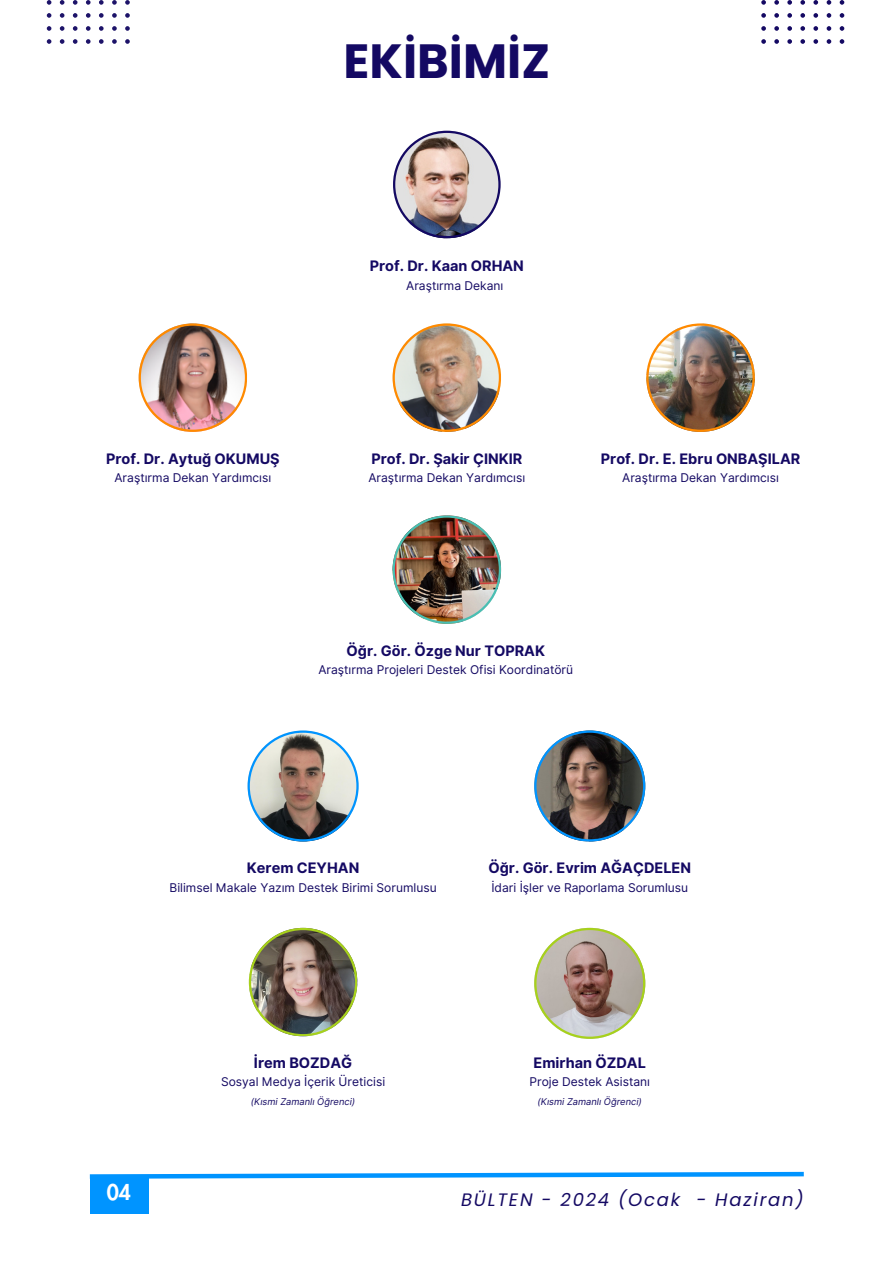
<style>
.page{position:relative;width:894px;height:1264px;background:#fff}
.page>*{position:absolute;margin:0;border:0;box-sizing:border-box;transform-origin:0 0}
.t1{font:700 48px "Poppins";color:#140963}
.t2{font:800 21px "Futura LT Pro";color:#fff}
.t3{font:italic 18px "Poppins";letter-spacing:.1em;color:#140963}
.t4{font:700 14.4px "Inter";color:#140963}
.t5{font:12px "Inter";color:#140963}
.t6{font:italic 9.3px "Inter";color:#140963}
</style>
<div class="page">
<img style="left:249px;top:927px;width:108px;height:108px">
<svg style="left:534px;top:927px;width:111px;height:111px"></svg>
<img style="left:393px;top:131px;width:107px;height:107px">
<img style="left:392px;top:515px;width:108px;height:108px">
<svg style="left:247px;top:730px;width:111px;height:111px"></svg>
<img style="left:139px;top:323px;width:108px;height:108px">
<img style="left:392px;top:323px;width:108px;height:108px">
<img style="left:646px;top:323px;width:108px;height:108px">
<svg style="left:534px;top:730px;width:111px;height:111px"></svg>
<svg style="left:89px;top:1171px;width:715px;height:9px"></svg>
<div style="left:90px;top:1175px;width:58px;height:38px;background:#0094ff"></div>
<svg style="left:99px;top:0;width:5px;height:5px"></svg>
<svg style="left:112px;top:0;width:5px;height:5px"></svg>
<svg style="left:125px;top:0;width:5px;height:5px"></svg>
<svg style="left:86px;top:0;width:4px;height:5px"></svg>
<svg style="left:73px;top:0;width:4px;height:5px"></svg>
<svg style="left:99px;top:13px;width:5px;height:5px"></svg>
<svg style="left:112px;top:13px;width:5px;height:5px"></svg>
<svg style="left:125px;top:13px;width:5px;height:5px"></svg>
<svg style="left:86px;top:13px;width:4px;height:5px"></svg>
<svg style="left:73px;top:13px;width:4px;height:5px"></svg>
<svg style="left:99px;top:26px;width:5px;height:5px"></svg>
<svg style="left:112px;top:26px;width:5px;height:5px"></svg>
<svg style="left:125px;top:26px;width:5px;height:5px"></svg>
<svg style="left:86px;top:26px;width:4px;height:5px"></svg>
<svg style="left:73px;top:26px;width:4px;height:5px"></svg>
<svg style="left:99px;top:39px;width:5px;height:5px"></svg>
<svg style="left:112px;top:39px;width:5px;height:5px"></svg>
<svg style="left:125px;top:39px;width:5px;height:5px"></svg>
<svg style="left:86px;top:39px;width:4px;height:5px"></svg>
<svg style="left:73px;top:39px;width:4px;height:5px"></svg>
<svg style="left:60px;top:0;width:4px;height:5px"></svg>
<svg style="left:47px;top:0;width:4px;height:5px"></svg>
<svg style="left:60px;top:13px;width:4px;height:5px"></svg>
<svg style="left:47px;top:13px;width:4px;height:5px"></svg>
<svg style="left:60px;top:26px;width:4px;height:5px"></svg>
<svg style="left:47px;top:26px;width:4px;height:5px"></svg>
<svg style="left:60px;top:39px;width:4px;height:5px"></svg>
<svg style="left:47px;top:39px;width:4px;height:5px"></svg>
<svg style="left:813px;top:0;width:4px;height:5px"></svg>
<svg style="left:826px;top:0;width:5px;height:5px"></svg>
<svg style="left:839px;top:0;width:5px;height:5px"></svg>
<svg style="left:800px;top:0;width:4px;height:5px"></svg>
<svg style="left:787px;top:0;width:4px;height:5px"></svg>
<svg style="left:813px;top:13px;width:4px;height:5px"></svg>
<svg style="left:826px;top:13px;width:5px;height:5px"></svg>
<svg style="left:839px;top:13px;width:5px;height:5px"></svg>
<svg style="left:800px;top:13px;width:4px;height:5px"></svg>
<svg style="left:787px;top:13px;width:4px;height:5px"></svg>
<svg style="left:813px;top:26px;width:4px;height:5px"></svg>
<svg style="left:826px;top:26px;width:5px;height:5px"></svg>
<svg style="left:839px;top:26px;width:5px;height:5px"></svg>
<svg style="left:800px;top:26px;width:4px;height:5px"></svg>
<svg style="left:787px;top:26px;width:4px;height:5px"></svg>
<svg style="left:813px;top:39px;width:4px;height:5px"></svg>
<svg style="left:826px;top:39px;width:5px;height:5px"></svg>
<svg style="left:839px;top:39px;width:5px;height:5px"></svg>
<svg style="left:800px;top:39px;width:4px;height:5px"></svg>
<svg style="left:787px;top:39px;width:4px;height:5px"></svg>
<svg style="left:774px;top:0;width:4px;height:5px"></svg>
<svg style="left:761px;top:0;width:4px;height:5px"></svg>
<svg style="left:774px;top:13px;width:4px;height:5px"></svg>
<svg style="left:761px;top:13px;width:4px;height:5px"></svg>
<svg style="left:774px;top:26px;width:4px;height:5px"></svg>
<svg style="left:761px;top:26px;width:4px;height:5px"></svg>
<svg style="left:774px;top:39px;width:4px;height:5px"></svg>
<svg style="left:761px;top:39px;width:4px;height:5px"></svg>
<p class="t1" style="left:343px;top:27px;width:208px">EKİBİMİZ</p>
<h3 class="t4" style="left:369px;top:257px;width:156px">Prof. Dr. Kaan ORHAN</h3>
<h4 class="t5" style="left:406px;top:278px;width:99px">Araştırma Dekanı</h4>
<h4 class="t4" style="left:106px;top:450px;width:175px">Prof. Dr. Aytuğ OKUMUŞ</h4>
<p class="t5" style="left:114px;top:470px;width:158px">Araştırma Dekan Yardımcısı</p>
<p class="t4" style="left:371px;top:450px;width:152px">Prof. Dr. Şakir ÇINKIR</p>
<h3 class="t5" style="left:368px;top:470px;width:158px">Araştırma Dekan Yardımcısı</h3>
<h4 class="t4" style="left:600px;top:450px;width:201px">Prof. Dr. E. Ebru ONBAŞILAR</h4>
<p class="t5" style="left:622px;top:470px;width:158px">Araştırma Dekan Yardımcısı</p>
<h3 class="t4" style="left:346px;top:641px;width:200px">Öğr. Gör. Özge Nur TOPRAK</h3>
<h4 class="t5" style="left:318px;top:662px;width:256px">Araştırma Projeleri Destek Ofisi Koordinatörü</h4>
<p class="t4" style="left:247px;top:859px;width:114px">Kerem CEYHAN</p>
<h3 class="t5" style="left:169px;top:880px;width:268px">Bilimsel Makale Yazım Destek Birimi Sorumlusu</h3>
<h3 class="t4" style="left:488px;top:859px;width:204px">Öğr. Gör. Evrim AĞAÇDELEN</h3>
<h4 class="t5" style="left:491px;top:880px;width:198px">İdari İşler ve Raporlama Sorumlusu</h4>
<h4 class="t4" style="left:254px;top:1054px;width:100px">İrem BOZDAĞ</h4>
<p class="t5" style="left:221px;top:1074px;width:166px">Sosyal Medya İçerik Üreticisi</p>
<h3 class="t6" style="left:251px;top:1096px;width:106px">(Kısmi Zamanlı Öğrenci)</h3>
<h4 class="t4" style="left:533px;top:1054px;width:114px">Emirhan ÖZDAL</h4>
<p class="t6" style="left:537px;top:1096px;width:106px">(Kısmi Zamanlı Öğrenci)</p>
<p class="t5" style="left:529px;top:1074px;width:122px">Proje Destek Asistanı</p>
<p class="t2" style="left:107px;top:1182px;width:26px">04</p>
<h3 class="t3" style="left:461px;top:1186px;width:344px">BÜLTEN - 2024 (Ocak - Haziran)</h3>
</div>
